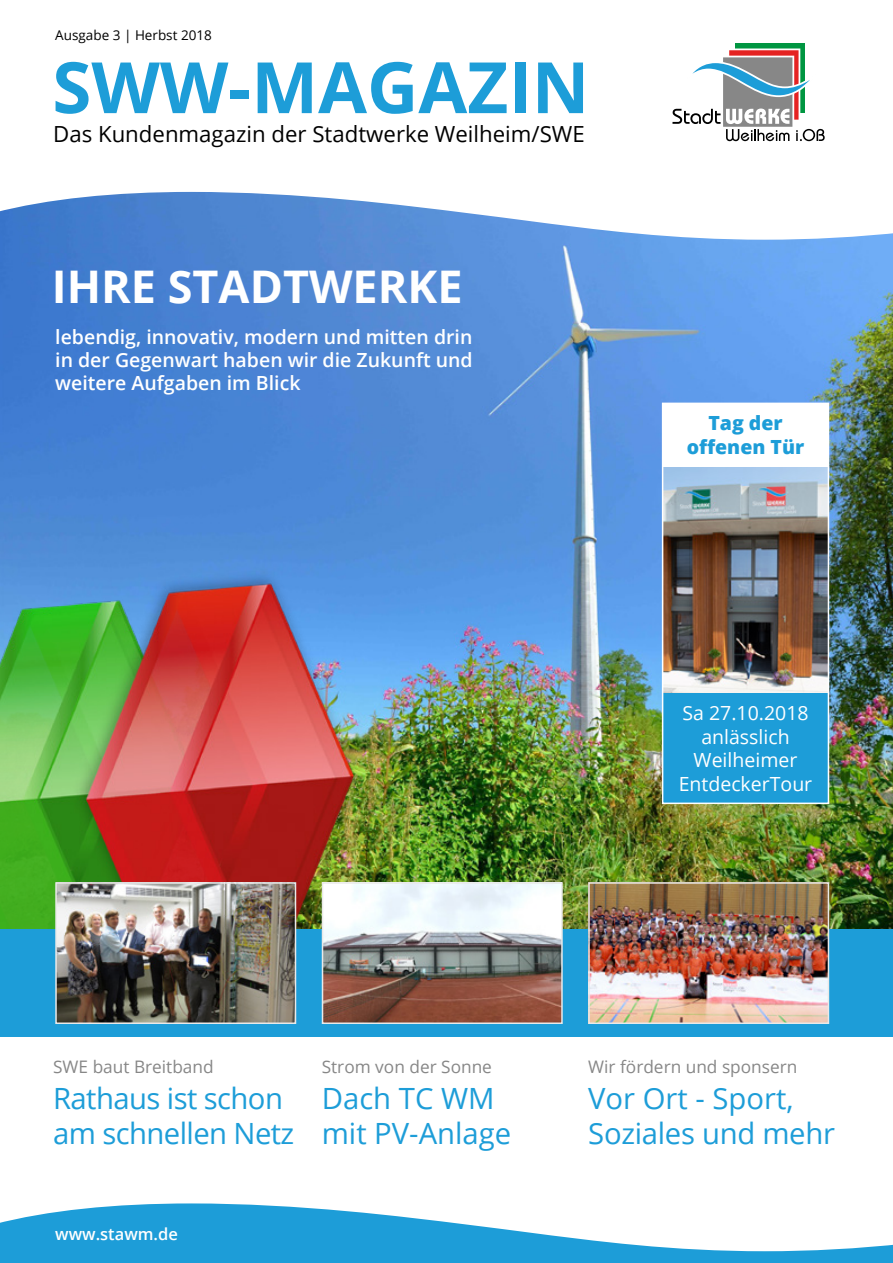
<style>
.page{position:relative;width:893px;height:1263px;background:#fff}
.page>*{position:absolute;margin:0;border:0;box-sizing:border-box;transform-origin:0 0}
.t1{font:700 70.8px "Open Sans";color:#1d9dd8}
.t2{font:700 45px "Open Sans";color:#fff}
.t3{font:29.25px/35.1px "Open Sans";letter-spacing:-.01em;color:#1d9dd8}
.t4{font:22.2px "Open Sans";color:#000}
.t5{font:600 19.5px/23.4px "Open Sans";color:#fff;text-align:justify}
.t6{font:19.5px/23.4px "Open Sans";color:#fff;text-align:center}
.t7{font:800 19.5px/23.4px "Open Sans";color:#1d9dd8;text-align:center}
.t8{font:17.25px "Open Sans";color:#878787}
.t9{font:600 16.5px "Open Sans";color:#fff}
.t10{font:13.5px "Open Sans";color:#000}
</style>
<div class="page">
<img style="left:0;top:240px;width:893px;height:689px">
<svg style="left:0;top:141px;width:893px;height:99px"></svg>
<img style="left:0;top:536px;width:429px;height:393px">
<svg style="left:0;top:1203px;width:893px;height:60px;fill:#1d9dd8"></svg>
<div style="left:735px;top:43px;width:70px;height:70px;background:linear-gradient(to right,#009641,#009641)"></div>
<svg style="left:672px;top:49px;width:153px;height:92px"></svg>
<div style="left:0;top:929px;width:893px;height:108px;background:#1d9dd8"></div>
<img style="left:325px;top:885px;width:235px;height:136px">
<div style="left:322px;top:882px;width:241px;height:142px;border:2px solid #e9e9e9"></div>
<img style="left:591px;top:885px;width:235px;height:136px">
<div style="left:588px;top:882px;width:241px;height:142px;border:2px solid #e9e9e9"></div>
<img style="left:58px;top:885px;width:235px;height:136px">
<div style="left:55px;top:882px;width:241px;height:142px;border:2px solid #e9e9e9"></div>
<img style="left:665px;top:466px;width:161px;height:227px">
<div style="left:663px;top:693px;width:165px;height:110px;background:#1d9dd8"></div>
<div style="left:663px;top:403px;width:165px;height:63px;background:#fff"></div>
<div style="left:662px;top:403px;width:167px;height:401px;border:2px solid #fff"></div>
<p class="t10" style="left:55px;top:26px;width:158px">Ausgabe 3 | Herbst 2018</p>
<h1 class="t1" style="left:52px;top:37px;width:539px">SWW-MAGAZIN</h1>
<p class="t4" style="left:53px;top:119px;width:533px">Das Kundenmagazin der Stadtwerke Weilheim/SWE</p>
<h2 class="t2" style="left:52px;top:255px;width:412px">IHRE STADTWERKE</h2>
<p class="t5" style="left:55px;top:324px;width:419px">lebendig, innovativ, modern und mitten drin in der Gegenwart haben wir die Zukunft und weitere Aufgaben im Blick</p>
<p class="t7" style="left:687px;top:410px;width:119px">Tag der offenen Tür</p>
<p class="t6" style="left:679px;top:701px;width:135px">Sa 27.10.2018 anlässlich<br>Weilheimer<br>EntdeckerTour</p>
<p class="t8" style="left:53px;top:1055px;width:162px">SWE baut Breitband</p>
<h3 class="t3" style="left:53px;top:1079px;width:243px">Rathaus ist schon am schnellen Netz</h3>
<p class="t8" style="left:322px;top:1055px;width:172px">Strom von der Sonne</p>
<h3 class="t3" style="left:322px;top:1079px;width:191px">Dach TC WM mit PV-Anlage</h3>
<p class="t9" style="left:55px;top:1223px;width:124px">www.stawm.de</p>
<p class="t8" style="left:588px;top:1055px;width:211px">Wir fördern und sponsern</p>
<h3 class="t3" style="left:588px;top:1079px;width:248px">Vor Ort - Sport,<br>Soziales und mehr</h3>
</div>
